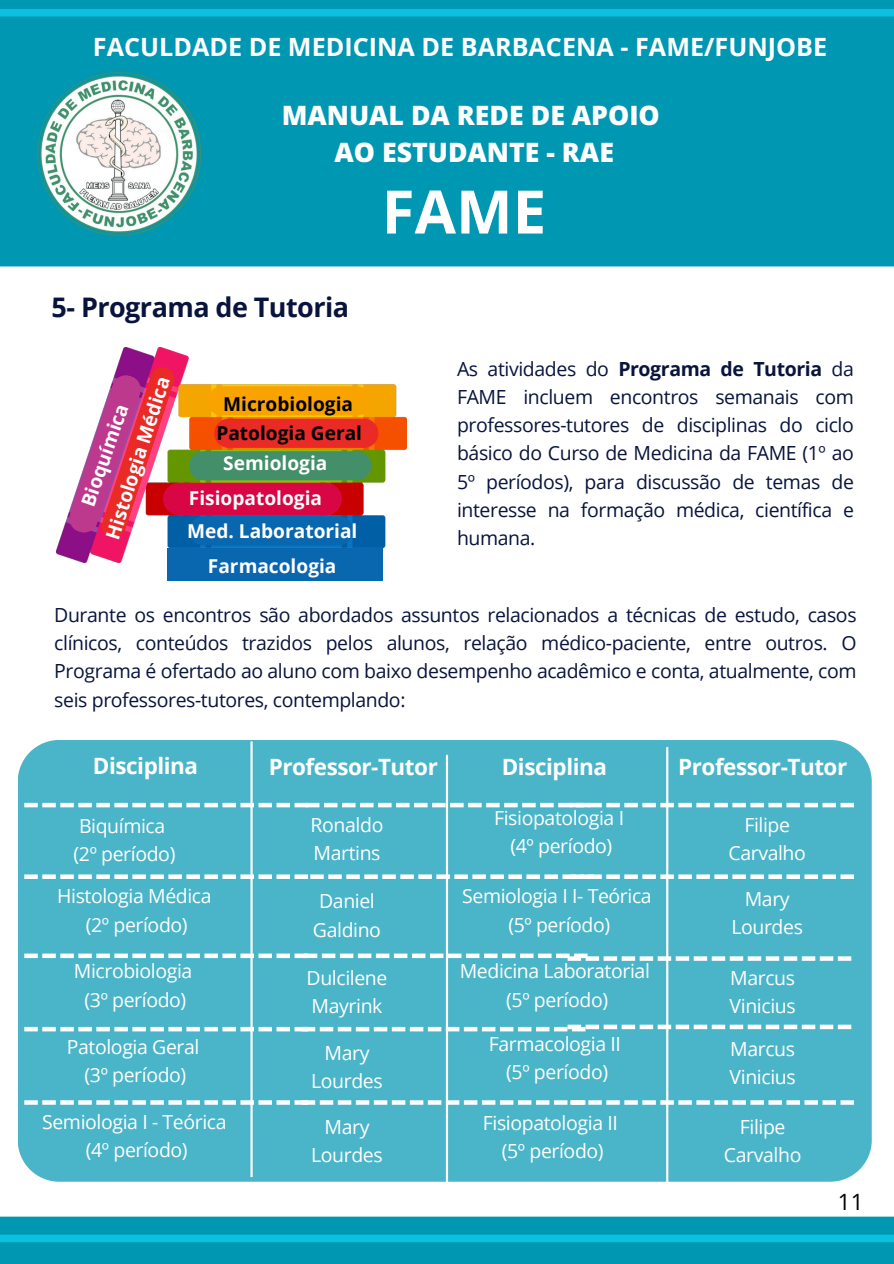
<style>
.page{position:relative;width:894px;height:1264px;background:#fff}
.page>*{position:absolute;margin:0;border:0;box-sizing:border-box;transform-origin:0 0}
.t1{font:700 60px "Open Sans";color:#fff}
.t2{font:700 27px "Open Sans";letter-spacing:-.02em;color:#09143c}
.t3{font:800 26.7px/37.2px "Open Sans";color:#fff;text-align:center}
.t4{font:700 25.2px "Open Sans";color:#fff}
.t5{font:700 22.5px "Open Sans";letter-spacing:-.02em;color:#fff}
.t6{font:22.5px "Open Sans";color:#000}
.t7{font:19.5px/28.2px "Open Sans";letter-spacing:-.02em;color:#09143c;text-align:justify}
.t8{font:19.5px/28.2px "Open Sans";letter-spacing:-.02em;color:#fff;text-align:center}
.t9{font:700 19.05px "Open Sans";color:#fff}
.t10{font:700 19.05px "Open Sans";color:#000}
.s1{font-weight:700}
</style>
<div class="page">
<div style="left:0;top:16px;width:893px;height:250px;background:#0097b2"></div>
<img style="left:18px;top:54px;width:194px;height:198px">
<svg style="left:0;top:0;width:893px;height:16px;background:#05a8c5"></svg>
<svg style="left:0;top:1216px;width:893px;height:47px;background:#059eba"></svg>
<img style="left:57px;top:347px;width:349px;height:215px">
<div style="left:214px;top:419px;width:164px;height:29px;background:#e92a26;border-radius:15px"></div>
<div style="left:207px;top:386px;width:164px;height:29px;background:#f9a300;border-radius:15px"></div>
<div style="left:189px;top:451px;width:182px;height:29px;background:#428f6a;border-radius:15px"></div>
<svg style="left:67px;top:365px;width:275px;height:174px"></svg>
<div style="left:189px;top:516px;width:164px;height:29px;background:#0967b0;border-radius:15px"></div>
<div style="left:167px;top:548px;width:216px;height:33px;background:#0967b0"></div>
<svg style="left:18px;top:740px;width:853px;height:435px;background:#56bacb"></svg>
<div style="left:24px;top:741px;width:829px;height:441px;background:#4ab5c8"></div>
<h5 class="t4" style="left:93px;top:29px;width:735px">FACULDADE DE MEDICINA DE BARBACENA - FAME/FUNJOBE</h5>
<h5 class="t3" style="left:281px;top:96px;width:379px">MANUAL DA REDE DE APOIO<br>AO ESTUDANTE - RAE</h5>
<h5 class="t1" style="left:381px;top:169px;width:166px">FAME</h5>
<h5 class="t2" style="left:52px;top:288px;width:299px">5- Programa de Tutoria</h5>
<p class="t9" style="left:99px;top:534px;width:171px;rotate:-72deg">Histologia Médica</p>
<h2 class="t9" style="left:74px;top:501px;width:108px;rotate:-71deg">Bioquímica</h2>
<h2 class="t10" style="left:223px;top:390px;width:131px">Microbiologia</h2>
<h1 class="t10" style="left:216px;top:419px;width:147px">Patologia Geral</h1>
<p class="t9" style="left:223px;top:450px;width:106px">Semiologia</p>
<h5 class="t9" style="left:189px;top:484px;width:135px">Fisiopatologia</h5>
<h3 class="t9" style="left:187px;top:517px;width:172px">Med. Laboratorial</h3>
<h5 class="t9" style="left:208px;top:553px;width:130px">Farmacologia</h5>
<h5 class="t7" style="left:457px;top:354px;width:398px">As atividades do <span class="s1">Programa de Tutoria</span> da FAME incluem encontros semanais com professores-tutores de disciplinas do ciclo básico do Curso de Medicina da FAME (1º ao 5º períodos), para discussão de temas de interesse na formação médica, científica e humana.</h5>
<h5 class="t7" style="left:54px;top:600px;width:803px">Durante os encontros são abordados assuntos relacionados a técnicas de estudo, casos clínicos, conteúdos trazidos pelos alunos, relação médico-paciente, entre outros. O Programa é ofertado ao aluno com baixo desempenho acadêmico e conta, atualmente, com seis professores-tutores, contemplando:</h5>
<p class="t5" style="left:93px;top:749px;width:107px">Disciplina</p>
<p class="t5" style="left:269px;top:751px;width:170px">Professor-Tutor</p>
<p class="t8" style="left:79px;top:811px;width:88px">Biquímica</p>
<h4 class="t8" style="left:74px;top:839px;width:103px">(2º período)</h4>
<h4 class="t8" style="left:57px;top:881px;width:156px">Histologia Médica</h4>
<h4 class="t8" style="left:86px;top:909px;width:103px">(2º período)</h4>
<h4 class="t8" style="left:74px;top:956px;width:120px">Microbiologia</h4>
<p class="t8" style="left:85px;top:984px;width:103px">(3º período)</p>
<p class="t8" style="left:67px;top:1032px;width:134px">Patologia Geral</p>
<p class="t8" style="left:85px;top:1060px;width:103px">(3º período)</p>
<p class="t8" style="left:310px;top:810px;width:74px;text-align:left">Ronaldo<br>Martins</p>
<p class="t8" style="left:313px;top:886px;width:70px">Daniel<br>Galdino</p>
<p class="t8" style="left:306px;top:963px;width:82px;text-align:left">Dulcilene<br>Mayrink</p>
<p class="t8" style="left:311px;top:1038px;width:73px">Mary<br>Lourdes</p>
<p class="t8" style="left:311px;top:1111px;width:73px">Mary<br>Lourdes</p>
<p class="t8" style="left:42px;top:1107px;width:186px">Semiologia I - Teórica</p>
<p class="t8" style="left:86px;top:1135px;width:103px">(4º período)</p>
<p class="t5" style="left:501px;top:751px;width:107px">Disciplina</p>
<p class="t5" style="left:678px;top:751px;width:170px">Professor-Tutor</p>
<p class="t8" style="left:494px;top:803px;width:131px">Fisiopatologia I</p>
<p class="t8" style="left:510px;top:831px;width:103px">(4º período)</p>
<p class="t8" style="left:462px;top:881px;width:191px">Semiologia I I- Teórica</p>
<p class="t8" style="left:508px;top:909px;width:103px">(5º período)</p>
<p class="t8" style="left:459px;top:956px;width:191px">Medicina Laboratorial</p>
<p class="t8" style="left:506px;top:984px;width:103px">(5º período)</p>
<p class="t8" style="left:488px;top:1029px;width:134px">Farmacologia II</p>
<p class="t8" style="left:506px;top:1057px;width:103px">(5º período)</p>
<p class="t8" style="left:482px;top:1108px;width:136px">Fisiopatologia II</p>
<p class="t8" style="left:501px;top:1136px;width:103px">(5º período)</p>
<p class="t8" style="left:728px;top:810px;width:79px">Filipe<br>Carvalho</p>
<p class="t8" style="left:731px;top:883px;width:73px">Mary<br>Lourdes</p>
<p class="t8" style="left:729px;top:963px;width:67px;text-align:left">Marcus<br>Vinicius</p>
<p class="t8" style="left:729px;top:1034px;width:67px;text-align:left">Marcus<br>Vinicius</p>
<p class="t8" style="left:723px;top:1111px;width:79px">Filipe<br>Carvalho</p>
<p class="t6" style="left:837px;top:1186px;width:27px">11</p>
</div>
